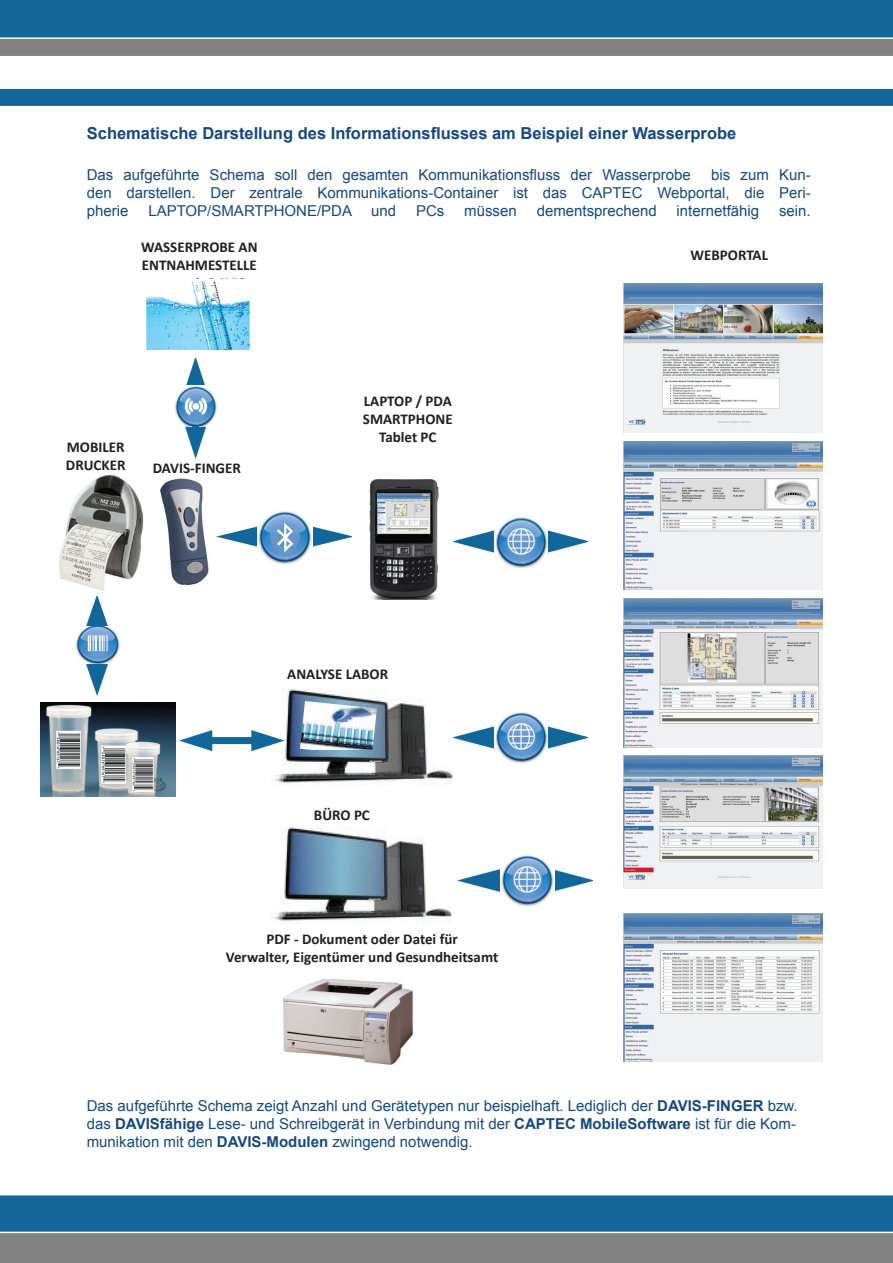
<style>
.page{position:relative;width:893px;height:1263px;background:#fff}
.page>*{position:absolute;margin:0;border:0;box-sizing:border-box;transform-origin:0 0}
.t1{font:700 16.5px "Arial";color:#15497e}
.t2{font:15px/18px "Arial";color:#15497e;text-align:justify}
.t3{font:700 15px/18px "Calibri";color:#231f20}
.s1{font-weight:700}
</style>
<div class="page">
<img style="left:87px;top:596px;width:21px;height:100px">
<img style="left:185px;top:358px;width:21px;height:100px">
<img style="left:458px;top:869px;width:134px;height:23px">
<img style="left:453px;top:530px;width:135px;height:23px">
<img style="left:453px;top:727px;width:135px;height:22px">
<img style="left:217px;top:527px;width:134px;height:20px">
<svg style="left:0;top:0;width:893px;height:106px"></svg>
<svg style="left:0;top:1195px;width:893px;height:68px"></svg>
<img style="left:175px;top:386px;width:42px;height:40px">
<img style="left:160px;top:478px;width:49px;height:109px">
<img style="left:258px;top:511px;width:55px;height:53px">
<img style="left:494px;top:517px;width:54px;height:51px">
<img style="left:494px;top:712px;width:54px;height:51px">
<img style="left:271px;top:689px;width:181px;height:235px">
<img style="left:500px;top:855px;width:54px;height:51px">
<img style="left:146px;top:281px;width:104px;height:70px">
<img style="left:59px;top:474px;width:85px;height:117px">
<img style="left:40px;top:703px;width:136px;height:93px">
<img style="left:283px;top:979px;width:131px;height:86px">
<img style="left:76px;top:626px;width:44px;height:37px">
<img style="left:300px;top:701px;width:77px;height:49px">
<img style="left:180px;top:730px;width:104px;height:23px">
<img style="left:623px;top:284px;width:200px;height:148px">
<img style="left:623px;top:441px;width:200px;height:149px">
<img style="left:623px;top:598px;width:200px;height:149px">
<img style="left:623px;top:756px;width:200px;height:133px">
<img style="left:623px;top:913px;width:200px;height:149px">
<img style="left:369px;top:479px;width:70px;height:121px">
<p class="t1" style="left:87px;top:122px;width:651px">Schematische Darstellung des Informationsflusses am Beispiel einer Wasserprobe</p>
<p class="t2" style="left:87px;top:166px;width:606px">Das aufgeführte Schema soll den gesamten Kommunikationsfluss der Wasserprobe</p>
<p class="t2" style="left:87px;top:166px;width:725px;text-indent:624px">bis zum Kun&shy;den darstellen. Der zentrale Kommunikations-Container ist das CAPTEC Webportal, die Peri&shy;pherie</p>
<p class="t2" style="left:148px;top:202px;width:205px">LAPTOP/SMARTPHONE/PDA</p>
<p class="t2" style="left:371px;top:202px;width:27px">und</p>
<p class="t2" style="left:416px;top:202px;width:30px">PCs</p>
<p class="t2" style="left:464px;top:202px;width:54px">müssen</p>
<p class="t2" style="left:537px;top:202px;width:122px">dementsprechend</p>
<p class="t2" style="left:677px;top:202px;width:84px">internetfähig</p>
<p class="t2" style="left:779px;top:202px;width:33px">sein.</p>
<p class="t3" style="left:141px;top:238px;width:118px">WASSERPROBE AN<br>ENTNAHMESTELLE</p>
<p class="t3" style="left:691px;top:246px;width:79px">WEBPORTAL</p>
<p class="t3" style="left:66px;top:438px;width:61px">MOBILER<br>DRUCKER</p>
<p class="t3" style="left:153px;top:459px;width:90px">DAVIS-FINGER</p>
<p class="t3" style="left:363px;top:392px;width:91px;text-align:center">LAPTOP / PDA<br>SMARTPHONE<br>Tablet PC</p>
<p class="t3" style="left:287px;top:665px;width:102px">ANALYSE LABOR</p>
<p class="t3" style="left:314px;top:806px;width:57px">BÜRO PC</p>
<p class="t3" style="left:226px;top:930px;width:274px;text-align:center">PDF - Dokument oder Datei für<br>Verwalter, Eigentümer und Gesundheitsamt</p>
<p class="t2" style="left:87px;top:1097px;width:712px">Das aufgeführte Schema zeigt Anzahl und Gerätetypen nur beispielhaft. Lediglich der <span class="s1">DAVIS-FINGER</span> bzw. das <span class="s1">DAVISfähige</span> Lese- und Schreibgerät in Verbindung mit der <span class="s1">CAPTEC MobileSoftware</span> ist für die Kom&shy;munikation mit den <span class="s1">DAVIS-Modulen</span> zwingend notwendig.</p>
</div>
